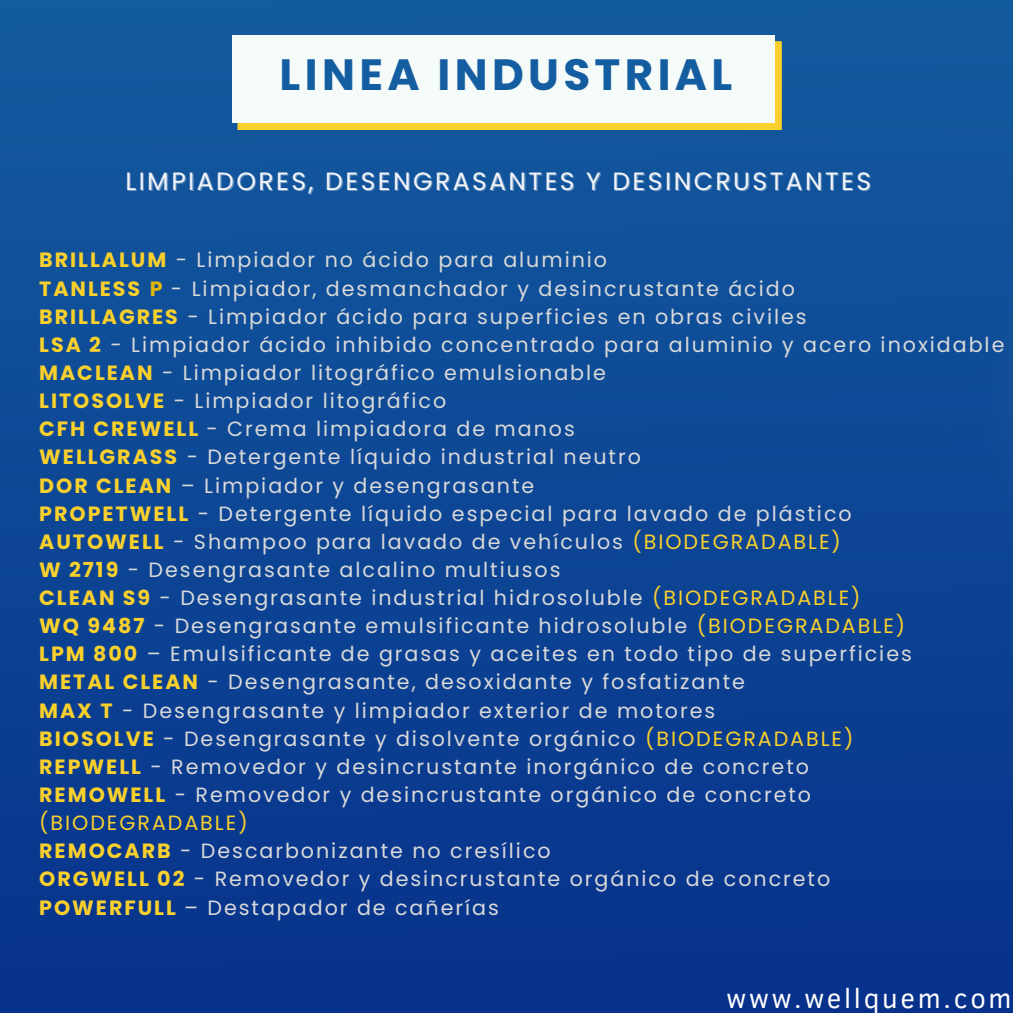
<style>
.page{position:relative;width:1013px;height:1013px;background:#fff}
.page>*{position:absolute;margin:0;border:0;box-sizing:border-box;transform-origin:0 0}
.t1{font:700 43.75px "Poppins";letter-spacing:.1em;color:#145da0}
.t2{font:900 37.5px "Libre Franklin";letter-spacing:.1em;color:#145da0}
.t3{font:27.5px "Clear Sans";letter-spacing:.1em;color:#fff}
.t4{font:25px "Poppins";letter-spacing:.1em;color:#f3f5f9}
.t5{font:20.62px/28.1px "Poppins";letter-spacing:.095em;color:#d9d9d9}
.s1{font-weight:700;color:#fad02c}
.s2{font-weight:700;color:#e2b808}
.s3{color:#fad02c}
</style>
<div class="page">
<div style="left:0;top:0;width:1012px;height:1012px;background:linear-gradient(to bottom,#135b9f,#07318a)"></div>
<svg style="left:949px;top:2px;width:63px;height:819px;background:#0e4996"></svg>
<div style="left:237px;top:41px;width:544px;height:89px;background:#fad02c"></div>
<div style="left:232px;top:36px;width:542px;height:87px;background:#f5fbf9"></div>
<p class="t1" style="left:280px;top:44px;width:454px">LINEA INDUSTRIAL</p>
<p class="t2" style="left:299px;top:78px;width:429px">LÍNEA INDUSTRIAL</p>
<p class="t4" style="left:125px;top:164px;width:747px">LIMPIADORES, DESENGRASANTES Y DESINCRUSTANTES</p>
<p class="t5" style="left:39px;top:246px;width:569px"><span class="s1">BRILLALUM</span> - Limpiador no ácido para aluminio</p>
<p class="t5" style="left:39px;top:274px;width:757px"><span class="s1">TANLESS</span> <span class="s2">P</span> - Limpiador, desmanchador y desincrustante ácido</p>
<h1 class="t5" style="left:39px;top:302px;width:768px"><span class="s1">BRILLAGRES</span> - Limpiador ácido para superficies en obras civiles</h1>
<h2 class="t5" style="left:39px;top:330px;width:966px"><span class="s1">LSA 2</span> - Limpiador ácido inhibido concentrado para aluminio y acero inoxidable</h2>
<h3 class="t5" style="left:39px;top:359px;width:568px"><span class="s1">MACLEAN</span> - Limpiador litográfico emulsionable</h3>
<p class="t5" style="left:39px;top:387px;width:408px"><span class="s1">LITOSOLVE</span> - Limpiador litográfico</p>
<p class="t5" style="left:39px;top:415px;width:537px"><span class="s1">CFH CREWELL</span> - Crema limpiadora de manos</p>
<p class="t5" style="left:39px;top:443px;width:603px"><span class="s1">WELLGRASS</span> - Detergente líquido industrial neutro</p>
<p class="t5" style="left:39px;top:471px;width:496px"><span class="s1">DOR CLEAN</span> – Limpiador y desengrasante</p>
<p class="t5" style="left:39px;top:499px;width:814px"><span class="s1">PROPETWELL</span> - Detergente líquido especial para lavado de plástico</p>
<p class="t5" style="left:39px;top:527px;width:803px"><span class="s1">AUTOWELL</span> - Shampoo para lavado de vehículos <span class="s3">(BIODEGRADABLE)</span></p>
<p class="t5" style="left:39px;top:555px;width:523px"><span class="s1">W 2719</span> - Desengrasante alcalino multiusos</p>
<p class="t5" style="left:39px;top:584px;width:822px"><span class="s1">CLEAN S9</span> - Desengrasante industrial hidrosoluble <span class="s3">(BIODEGRADABLE)</span></p>
<p class="t5" style="left:39px;top:612px;width:867px"><span class="s1">WQ 9487</span> - Desengrasante emulsificante hidrosoluble <span class="s3">(BIODEGRADABLE)</span></p>
<p class="t5" style="left:39px;top:640px;width:874px"><span class="s1">LPM 800</span> – Emulsificante de grasas y aceites en todo tipo de superficies</p>
<p class="t5" style="left:39px;top:668px;width:707px"><span class="s1">METAL CLEAN</span> - Desengrasante, desoxidante y fosfatizante</p>
<p class="t5" style="left:39px;top:696px;width:677px"><span class="s1">MAX T</span> - Desengrasante y limpiador exterior de motores</p>
<p class="t5" style="left:39px;top:724px;width:815px"><span class="s1">BIOSOLVE</span> - Desengrasante y disolvente orgánico <span class="s3">(BIODEGRADABLE)</span></p>
<p class="t5" style="left:39px;top:752px;width:771px"><span class="s1">REPWELL</span> - Removedor y desincrustante inorgánico de concreto</p>
<p class="t5" style="left:39px;top:780px;width:773px"><span class="s1">REMOWELL</span> - Removedor y desincrustante orgánico de concreto <span class="s3">(BIODEGRADABLE)</span></p>
<p class="t5" style="left:39px;top:837px;width:513px"><span class="s1">REMOCARB</span> - Descarbonizante no cresílico</p>
<p class="t5" style="left:39px;top:865px;width:792px"><span class="s1">ORGWELL 02</span> - Removedor y desincrustante orgánico de concreto</p>
<p class="t5" style="left:39px;top:893px;width:461px"><span class="s1">POWERFULL</span> – Destapador de cañerías</p>
<p class="t3" style="left:726px;top:978px;width:286px">www.wellquem.com</p>
</div>
